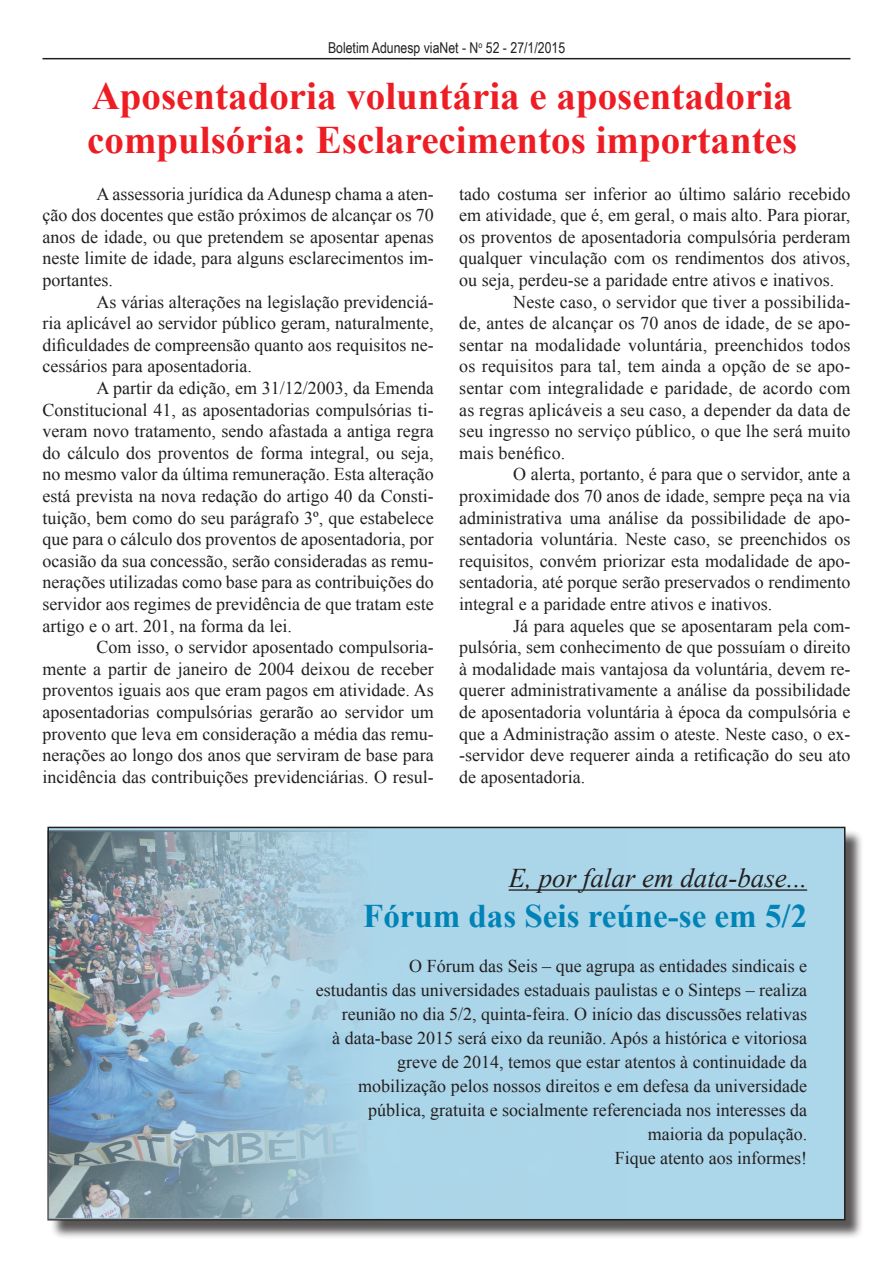
<style>
.page{position:relative;width:893px;height:1263px;background:#fff}
.page>*{position:absolute;margin:0;border:0;box-sizing:border-box;transform-origin:0 0}
.t1{font:700 39px/43.5px "Times New Roman";color:#ee1d23}
.t2{font:700 33px "Times New Roman";color:#0083b6}
.t3{font:italic 27px "Times New Roman";color:#231f20}
.t4{font:18px/21.6px "Times New Roman";color:#231f20;text-align:justify}
.t5{font:15px "Arial Narrow";color:#231f20}
</style>
<div class="page">
<div style="left:50px;top:829px;width:814px;height:410px;background:#231f20;opacity:.75"></div>
<div style="left:48px;top:827px;width:797px;height:393px;background:#acd6e9"></div>
<hr style="left:43px;top:58px;width:807px;height:1px;background:#231f20">
<img style="left:50px;top:833px;width:459px;height:383px">
<hr style="left:509px;top:889px;width:298px;height:2px;background:#231f20">
<p class="t5" style="left:328px;top:37px;width:239px">Boletim Adunesp viaNet - N<sup>o</sup> 52 - 27/1/2015</p>
<p class="t1" style="left:87px;top:73px;width:711px">Aposentadoria voluntária e aposentadoria compulsória: Esclarecimentos importantes</p>
<p class="t4" style="left:459px;top:182px;width:393px">tado costuma ser inferior ao último salário recebido em atividade, que é, em geral, o mais alto. Para piorar, os proventos de aposentadoria compulsória perderam qualquer vinculação com os rendimentos dos ativos, ou seja, perdeu-se a paridade entre ativos e inativos.</p>
<p class="t4" style="left:459px;top:290px;width:393px;text-indent:54px">Neste caso, o servidor que tiver a possibilida&shy;de, antes de alcançar os 70 anos de idade, de se apo&shy;sentar na modalidade voluntária, preenchidos todos os requisitos para tal, tem ainda a opção de se apo&shy;sentar com integralidade e paridade, de acordo com as regras aplicáveis a seu caso, a depender da data de seu ingresso no serviço público, o que lhe será muito mais benéfico.</p>
<p class="t4" style="left:459px;top:463px;width:393px;text-indent:54px">O alerta, portanto, é para que o servidor, ante a proximidade dos 70 anos de idade, sempre peça na via administrativa uma análise da possibilidade de apo&shy;sentadoria voluntária. Neste caso, se preenchidos os requisitos, convém priorizar esta modalidade de apo&shy;sentadoria, até porque serão preservados o rendimento integral e a paridade entre ativos e inativos.</p>
<p class="t4" style="left:459px;top:614px;width:393px;text-indent:54px">Já para aqueles que se aposentaram pela com&shy;pulsória, sem conhecimento de que possuíam o direito à modalidade mais vantajosa da voluntária, devem re&shy;querer administrativamente a análise da possibilidade de aposentadoria voluntária à época da compulsória e que a Administração assim o ateste. Neste caso, o ex--servidor deve requerer ainda a retificação do seu ato de aposentadoria.</p>
<p class="t4" style="left:43px;top:182px;width:393px;text-indent:54px">A assessoria jurídica da Adunesp chama a aten&shy;ção dos docentes que estão próximos de alcançar os 70 anos de idade, ou que pretendem se aposentar apenas neste limite de idade, para alguns esclarecimentos im&shy;portantes.</p>
<p class="t4" style="left:43px;top:290px;width:393px;text-indent:54px">As várias alterações na legislação previdenciá&shy;ria aplicável ao servidor público geram, naturalmente, dificuldades de compreensão quanto aos requisitos ne&shy;cessários para aposentadoria.</p>
<p class="t4" style="left:43px;top:377px;width:393px;text-indent:54px">A partir da edição, em 31/12/2003, da Emenda Constitucional 41, as aposentadorias compulsórias ti&shy;veram novo tratamento, sendo afastada a antiga regra do cálculo dos proventos de forma integral, ou seja, no mesmo valor da última remuneração. Esta alteração está prevista na nova redação do artigo 40 da Consti&shy;tuição, bem como do seu parágrafo 3º, que estabelece que para o cálculo dos proventos de aposentadoria, por ocasião da sua concessão, serão consideradas as remu&shy;nerações utilizadas como base para as contribuições do servidor aos regimes de previdência de que tratam este artigo e o art. 201, na forma da lei.</p>
<p class="t4" style="left:43px;top:636px;width:393px;text-indent:54px">Com isso, o servidor aposentado compulsoria&shy;mente a partir de janeiro de 2004 deixou de receber proventos iguais aos que eram pagos em atividade. As aposentadorias compulsórias gerarão ao servidor um provento que leva em consideração a média das remu&shy;nerações ao longo dos anos que serviram de base para incidência das contribuições previdenciárias. O resul-</p>
<p class="t3" style="left:509px;top:859px;width:300px">E, por falar em data-base...</p>
<p class="t2" style="left:363px;top:892px;width:445px">Fórum das Seis reúne-se em 5/2</p>
<p class="t4" style="left:316px;top:954px;width:493px;line-height:24px;text-align:right">O Fórum das Seis – que agrupa as entidades sindicais e<br>estudantis das universidades estaduais paulistas e o Sinteps – realiza reunião no dia 5/2, quinta-feira. O início das discussões relativas<br>à data-base 2015 será eixo da reunião. Após a histórica e vitoriosa greve de 2014, temos que estar atentos à continuidade da</p>
<p class="t4" style="left:358px;top:1075px;width:450px">mobilização pelos nossos direitos e em defesa da universidade</p>
<p class="t4" style="left:368px;top:1099px;width:440px">pública, gratuita e socialmente referenciada nos interesses da</p>
<p class="t4" style="left:648px;top:1123px;width:161px">maioria da população.</p>
<p class="t4" style="left:615px;top:1147px;width:194px">Fique atento aos informes!</p>
</div>
